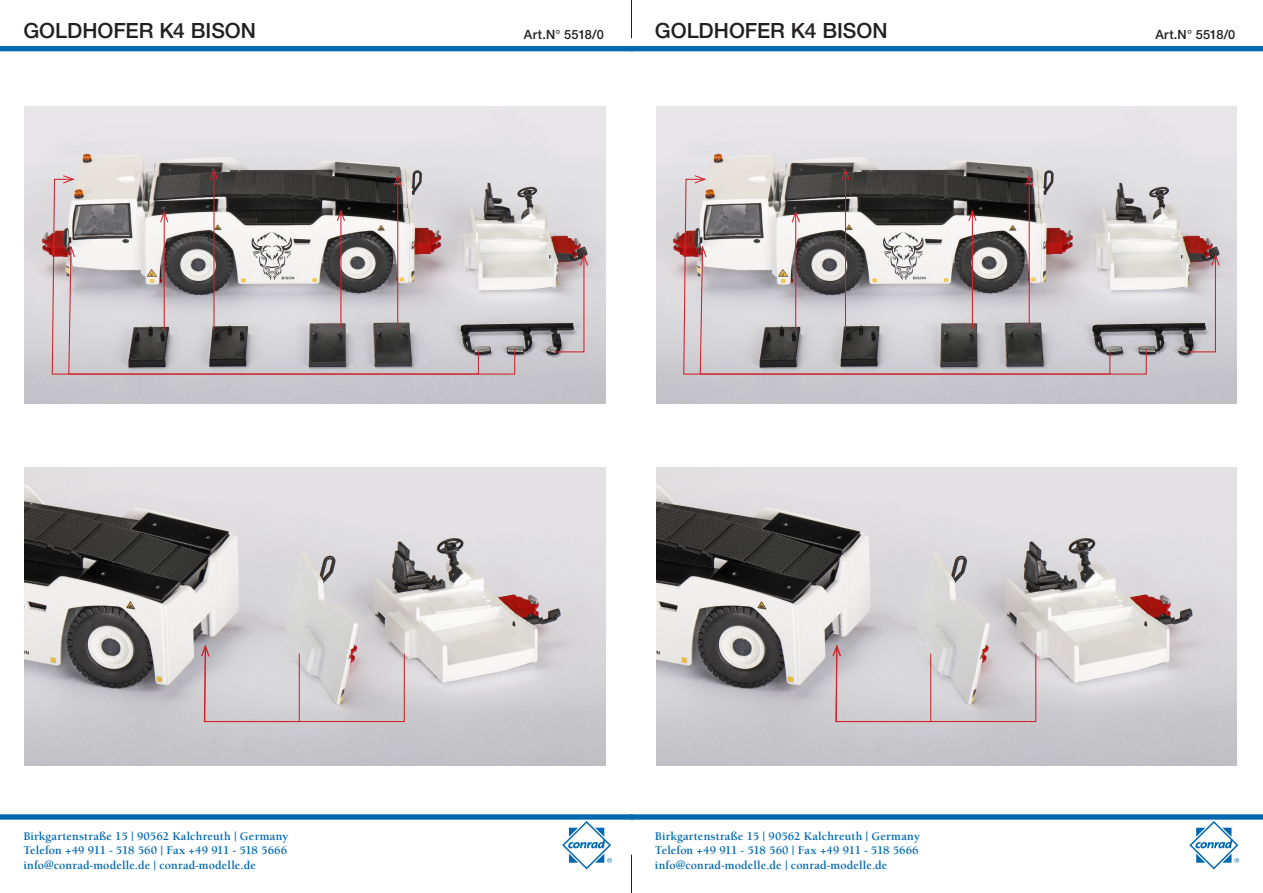
<style>
.page{position:relative;width:1263px;height:893px;background:#fff}
.page>*{position:absolute;margin:0;border:0;box-sizing:border-box;transform-origin:0 0}
.t1{font:500 21px "Helvetica Neue LT Std";color:#231f20}
.t2{font:500 12.75px "Helvetica Neue LT Std";letter-spacing:.015em;color:#231f20}
.t3{font:700 12px/14.4px "Berkeley Std";letter-spacing:.005em;color:#0068b0;text-align:justify}
</style>
<div class="page">
<div style="left:630px;top:814px;width:633px;height:6px;background:#0068b0"></div>
<div style="left:0;top:814px;width:633px;height:6px;background:#0068b0"></div>
<div style="left:630px;top:46px;width:633px;height:5px;background:#0068b0"></div>
<div style="left:0;top:46px;width:633px;height:5px;background:#0068b0"></div>
<hr style="left:631px;top:0;width:1px;height:38px;background:#231f20">
<hr style="left:631px;top:855px;width:1px;height:38px;background:#231f20">
<svg style="left:561px;top:819px;width:51px;height:51px"></svg>
<svg style="left:1188px;top:819px;width:52px;height:51px"></svg>
<img style="left:656px;top:468px;width:580px;height:297px">
<img style="left:656px;top:106px;width:580px;height:298px">
<img style="left:25px;top:468px;width:580px;height:297px">
<img style="left:25px;top:106px;width:580px;height:298px">
<svg style="left:840px;top:167px;width:10px;height:11px"></svg>
<svg style="left:1024px;top:173px;width:10px;height:5px"></svg>
<svg style="left:1185px;top:252px;width:35px;height:101px;background:#b5a9ab"></svg>
<svg style="left:683px;top:178px;width:428px;height:197px"></svg>
<svg style="left:693px;top:174px;width:15px;height:10px"></svg>
<svg style="left:699px;top:246px;width:448px;height:129px;background:#b5afb1"></svg>
<svg style="left:697px;top:244px;width:10px;height:14px"></svg>
<svg style="left:832px;top:643px;width:205px;height:80px;background:#d0c9cc"></svg>
<svg style="left:209px;top:167px;width:10px;height:11px"></svg>
<svg style="left:393px;top:173px;width:10px;height:5px"></svg>
<svg style="left:554px;top:252px;width:35px;height:101px;background:#b6aaad"></svg>
<svg style="left:51px;top:178px;width:428px;height:197px"></svg>
<svg style="left:62px;top:174px;width:14px;height:10px"></svg>
<svg style="left:68px;top:246px;width:448px;height:129px;background:#b5aeb0"></svg>
<svg style="left:66px;top:244px;width:10px;height:14px"></svg>
<svg style="left:200px;top:643px;width:205px;height:80px;background:#d0c9cc"></svg>
<h1 class="t1" style="left:23px;top:18px;width:234px">GOLDHOFER K4 BISON</h1>
<p class="t2" style="left:524px;top:26px;width:81px">Art.N° 5518/0</p>
<h1 class="t1" style="left:655px;top:18px;width:234px">GOLDHOFER K4 BISON</h1>
<p class="t2" style="left:1155px;top:26px;width:81px">Art.N° 5518/0</p>
<p class="t3" style="left:23px;top:829px;width:267px">Birkgartenstraße 15 | 90562 Kalchreuth | Germany Telefon +49 911 - 518 560 | Fax +49 911 - 518 5666 info@conrad-modelle.de | conrad-modelle.de</p>
<p class="t3" style="left:655px;top:829px;width:267px">Birkgartenstraße 15 | 90562 Kalchreuth | Germany Telefon +49 911 - 518 560 | Fax +49 911 - 518 5666 info@conrad-modelle.de | conrad-modelle.de</p>
</div>
